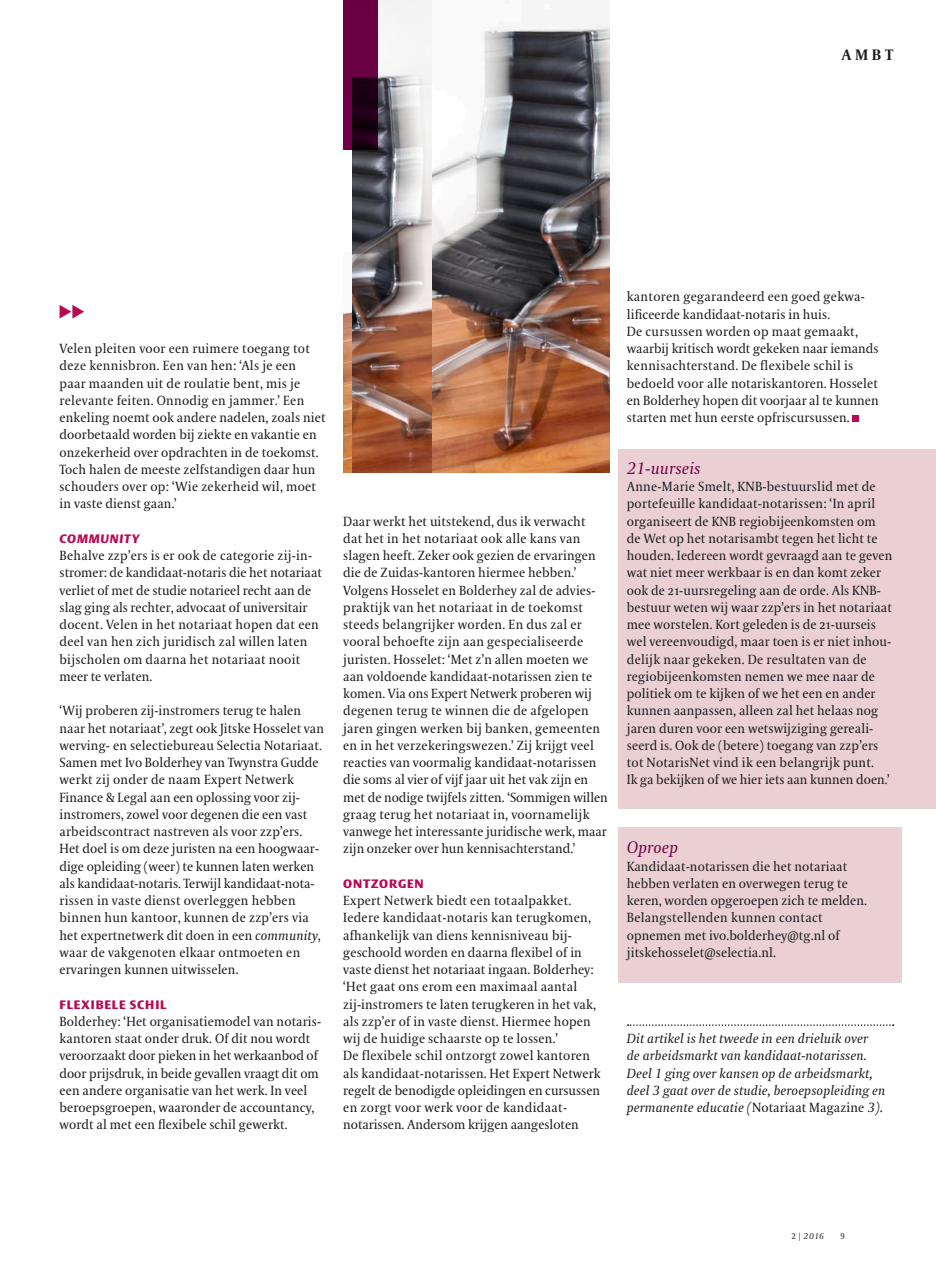
<style>
.page{position:relative;width:936px;height:1263px;background:#fff}
.page>*{position:absolute;margin:0;border:0;box-sizing:border-box;transform-origin:0 0}
.t1{font:italic 16.5px "VPRO Coranto";letter-spacing:.01em;color:#6f0047}
.t2{font:700 15px "VPRO Coranto";color:#1a1a1f}
.t3{font:13.2px/17.2px "VPRO Coranto";letter-spacing:.01em;color:#1a1a1f}
.t4{font:italic 13.2px/17.2px "VPRO Coranto";letter-spacing:.01em;color:#1a1a1f}
.t5{font:700 12px "VPRO Vesta";letter-spacing:.07em;color:#b80852}
.t6{font:italic 700 12px "VPRO Vesta";letter-spacing:.07em;color:#b80852}
.t7{font:italic 8.25px "VPRO Coranto";color:#1a1a1f}
.t8{font:8.25px "VPRO Coranto Cn";color:#1a1a1f}
.s1{font-style:italic}
.s2{font-style:normal}
.s3{font-family:"VPRO Coranto Cn";font-style:normal}
</style>
<div class="page">
<svg style="left:60px;top:305px;width:24px;height:14px"></svg>
<img style="left:343px;top:0;width:266px;height:473px">
<img style="left:352px;top:0;width:79px;height:473px">
<div style="left:618px;top:449px;width:317px;height:360px;background:#ebd0d3"></div>
<div style="left:618px;top:827px;width:283px;height:156px;background:#ebd0d3"></div>
<svg style="left:852px;top:416px;width:6px;height:6px"></svg>
<svg style="left:627px;top:1024px;width:266px;height:2px"></svg>
<svg style="left:343px;top:0;width:34px;height:149px;fill:#6b0044"></svg>
<p class="t2" style="left:841px;top:45px;width:51px">Ambt</p>
<p class="t3" style="left:60px;top:340px;width:267px">Velen pleiten voor een ruimere toegang tot deze kennisbron. Een van hen: ‘Als je een paar maanden uit de roulatie bent, mis je relevante feiten. Onnodig en jammer.’ Een enkeling noemt ook andere nadelen, zoals niet doorbetaald worden bij ziekte en vakantie en onzekerheid over opdrachten in de toekomst.<br>Toch halen de meeste zelfstandigen daar hun schouders over op: ‘Wie zekerheid wil, moet in vaste dienst gaan.’</p>
<p class="t6" style="left:60px;top:533px;width:81px">COMMUNITY</p>
<p class="t3" style="left:60px;top:547px;width:264px">Behalve zzp’ers is er ook de categorie zij-in&shy;stromer: de kandidaat-notaris die het notariaat verliet of met de studie notarieel recht aan de slag ging als rechter, advocaat of universitair docent. Velen in het notariaat hopen dat een deel van hen zich juridisch zal willen laten bijscholen om daarna het notariaat nooit meer te verlaten.</p>
<p class="t3" style="left:60px;top:702px;width:266px">‘Wij proberen zij-instromers terug te halen naar het notariaat’, zegt ook Jitske Hosselet van werving- en selectiebureau Selectia Notariaat.<br>Samen met Ivo Bolderhey van Twynstra Gudde werkt zij onder de naam Expert Netwerk Finance &amp; Legal aan een oplossing voor zij&shy;instromers, zowel voor degenen die een vast arbeidscontract nastreven als voor zzp’ers.<br>Het doel is om deze juristen na een hoogwaar&shy;dige opleiding (weer) te kunnen laten werken als kandidaat-notaris. Terwijl kandidaat-nota&shy;rissen in vaste dienst overleggen hebben binnen hun kantoor, kunnen de zzp’ers via het expertnetwerk dit doen in een <span class="s1">community</span>, waar de vakgenoten elkaar ontmoeten en ervaringen kunnen uitwisselen.</p>
<p class="t5" style="left:60px;top:999px;width:108px">FLEXIBELE SCHIL</p>
<p class="t3" style="left:60px;top:1013px;width:263px">Bolderhey: ‘Het organisatiemodel van notaris&shy;kantoren staat onder druk. Of dit nou wordt veroorzaakt door pieken in het werkaanbod of door prijsdruk, in beide gevallen vraagt dit om een andere organisatie van het werk. In veel beroepsgroepen, waaronder de accountancy, wordt al met een flexibele schil gewerkt.</p>
<p class="t3" style="left:343px;top:512px;width:266px">Daar werkt het uitstekend, dus ik verwacht<br>dat het in het notariaat ook alle kans van slagen heeft. Zeker ook gezien de ervaringen die de Zuidas-kantoren hiermee hebben.’ Volgens Hosselet en Bolderhey zal de advies&shy;praktijk van het notariaat in de toekomst steeds belangrijker worden. En dus zal er vooral behoefte zijn aan gespecialiseerde juristen. Hosselet: ‘Met z’n allen moeten we aan voldoende kandidaat-notarissen zien te komen. Via ons Expert Netwerk proberen wij degenen terug te winnen die de afgelopen jaren gingen werken bij banken, gemeenten en in het verzekeringswezen.’ Zij krijgt veel reacties van voormalig kandidaat-notarissen die soms al vier of vijf jaar uit het vak zijn en met de nodige twijfels zitten. ‘Sommigen willen graag terug het notariaat in, voornamelijk vanwege het interessante juridische werk, maar zijn onzeker over hun kennisachterstand.’</p>
<p class="t5" style="left:343px;top:878px;width:82px">ONTZORGEN</p>
<p class="t3" style="left:343px;top:892px;width:259px">Expert Netwerk biedt een totaalpakket.<br>Iedere kandidaat-notaris kan terugkomen, afhankelijk van diens kennisniveau bij--- geschoold worden en daarna flexibel of in vaste dienst het notariaat ingaan. Bolderhey: ‘Het gaat ons erom een maximaal aantal zij-instromers te laten terugkeren in het vak, als zzp’er of in vaste dienst. Hiermee hopen wij de huidige schaarste op te lossen.’<br>De flexibele schil ontzorgt zowel kantoren als kandidaat-notarissen. Het Expert Netwerk regelt de benodigde opleidingen en cursussen en zorgt voor werk voor de kandidaat&shy;notarissen. Andersom krijgen aangesloten</p>
<p class="t3" style="left:626px;top:288px;width:253px">kantoren gegarandeerd een goed gekwa&shy;lificeerde kandidaat-notaris in huis.<br>De cursussen worden op maat gemaakt, waarbij kritisch wordt gekeken naar iemands kennisachterstand. De flexibele schil is bedoeld voor alle notariskantoren. Hosselet en Bolderhey hopen dit voorjaar al te kunnen starten met hun eerste opfriscursussen.</p>
<p class="t1" style="left:626px;top:458px;width:75px">21-uurseis</p>
<p class="t3" style="left:626px;top:478px;width:267px">Anne-Marie Smelt, KNB-bestuurslid met de portefeuille kandidaat-notarissen: ‘In april organiseert de KNB regiobijeenkomsten om de Wet op het notarisambt tegen het licht te houden. Iedereen wordt gevraagd aan te geven wat niet meer werkbaar is en dan komt zeker ook de 21-uursregeling aan de orde. Als KNB&shy;bestuur weten wij waar zzp’ers in het notariaat mee worstelen. Kort geleden is de 21-uurseis wel vereenvoudigd, maar toen is er niet inhou&shy;delijk naar gekeken. De resultaten van de regiobijeenkomsten nemen we mee naar de politiek om te kijken of we het een en ander kunnen aanpassen, alleen zal het helaas nog jaren duren voor een wetswijziging gereali&shy;seerd is. Ook de (betere) toegang van zzp’ers tot NotarisNet vind ik een belangrijk punt.<br>Ik ga bekijken of we hier iets aan kunnen doen.’</p>
<p class="t1" style="left:626px;top:838px;width:53px">Oproep</p>
<p class="t3" style="left:626px;top:857px;width:241px">Kandidaat-notarissen die het notariaat hebben verlaten en overwegen terug te keren, worden opgeroepen zich te melden.<br>Belangstellenden kunnen contact opnemen met ivo.bolderhey@tg.nl of jitskehosselet@selectia.nl.</p>
<p class="t4" style="left:626px;top:1030px;width:260px">Dit artikel is het tweede in een drieluik over<br>de arbeidsmarkt van kandidaat-notarissen.<br>Deel 1 ging over kansen op de arbeidsmarkt, deel 3 gaat over de studie, beroepsopleiding en permanente educatie (<span class="s2">Notariaat Magazine</span> 3).</p>
<p class="t7" style="left:791px;top:1231px;width:33px"><span class="s3">2 |</span> 2016</p>
<p class="t8" style="left:840px;top:1231px;width:6px">9</p>
</div>
